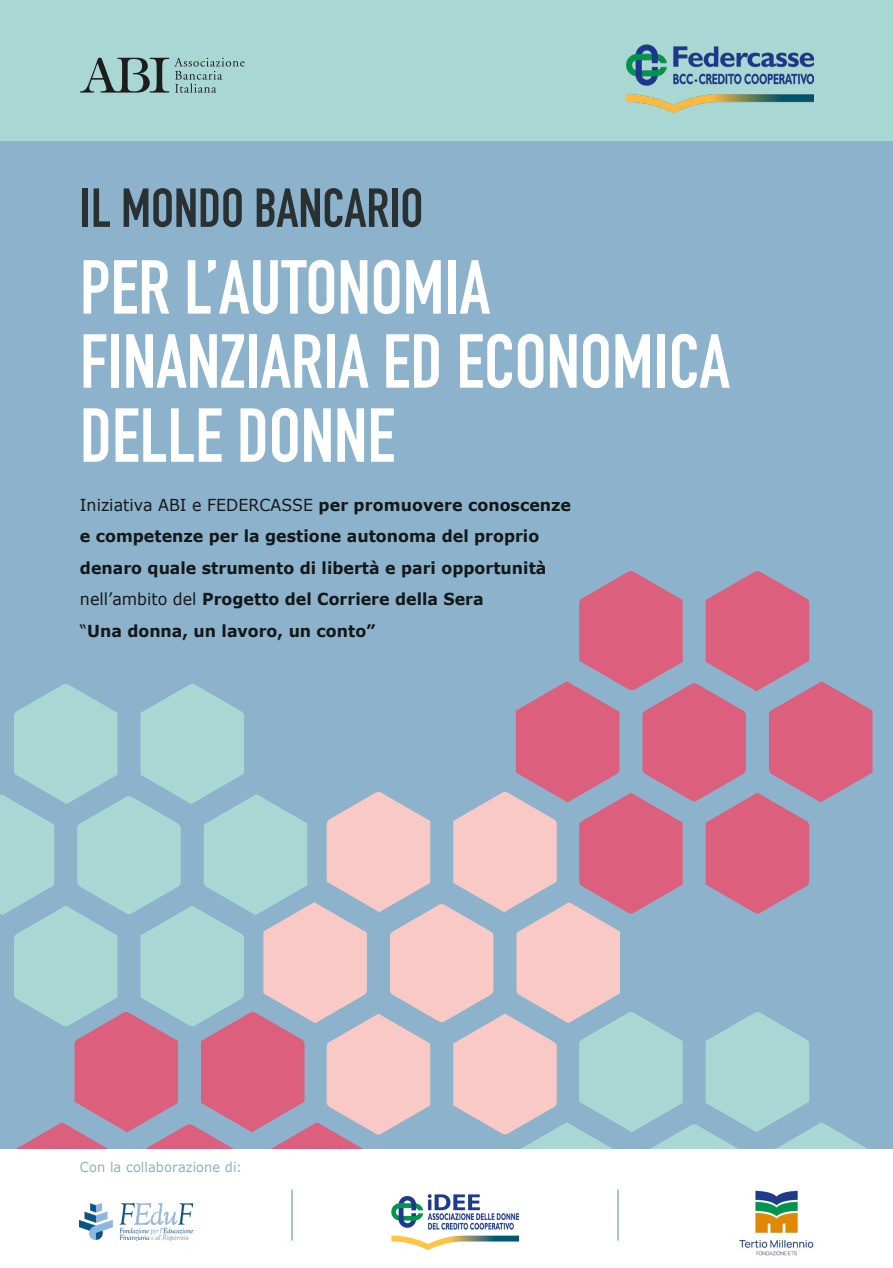
<style>
.page{position:relative;width:893px;height:1268px;background:#fff}
.page>*{position:absolute;margin:0;border:0;box-sizing:border-box;transform-origin:0 0}
.t1{font:700 75px/74.1px "DIN Condensed";color:#fff}
.t2{font:700 54px "DIN Condensed";color:#2a3133}
.t3{font:700 16.5px/31.5px "Verdana";color:#141819;scale:.96 1}
.t4{font:13.5px "Verdana";letter-spacing:.01em;color:#8eb1c1;scale:.96 1}
.s1{font-weight:400}
</style>
<div class="page">
<div style="left:0;top:0;width:893px;height:1267px;background:#8cb3cb"></div>
<div style="left:0;top:0;width:893px;height:141px;background:#a8d7d4"></div>
<svg style="left:0;top:571px;width:873px;height:578px"></svg>
<svg style="left:80px;top:58px;width:165px;height:35px"></svg>
<img style="left:627px;top:44px;width:186px;height:69px">
<div style="left:0;top:1149px;width:893px;height:118px;background:#fff"></div>
<img style="left:80px;top:1203px;width:112px;height:37px">
<img style="left:739px;top:1190px;width:75px;height:66px">
<img style="left:392px;top:1194px;width:126px;height:55px">
<hr style="left:291px;top:1189px;width:2px;height:51px;background:#8eb1c1">
<hr style="left:617px;top:1189px;width:2px;height:51px;background:#8eb1c1">
<h2 class="t2" style="left:80px;top:171px;width:345px">IL MONDO BANCARIO</h2>
<h1 class="t1" style="left:80px;top:250px;width:651px">PER L’AUTONOMIA<br>FINANZIARIA ED ECONOMICA<br>DELLE DONNE</h1>
<p class="t3" style="left:80px;top:489px;width:513px"><span class="s1">Iniziativa ABI e FEDERCASSE</span> per promuovere conoscenze e competenze per la gestione autonoma del proprio denaro quale strumento di libertà e pari opportunità <span class="s1">nell’ambito del</span> Progetto del Corriere della Sera<br><span class="s1">“</span>Una donna, un lavoro, un conto”</p>
<p class="t4" style="left:80px;top:1158px;width:170px">Con la collaborazione di:</p>
</div>
